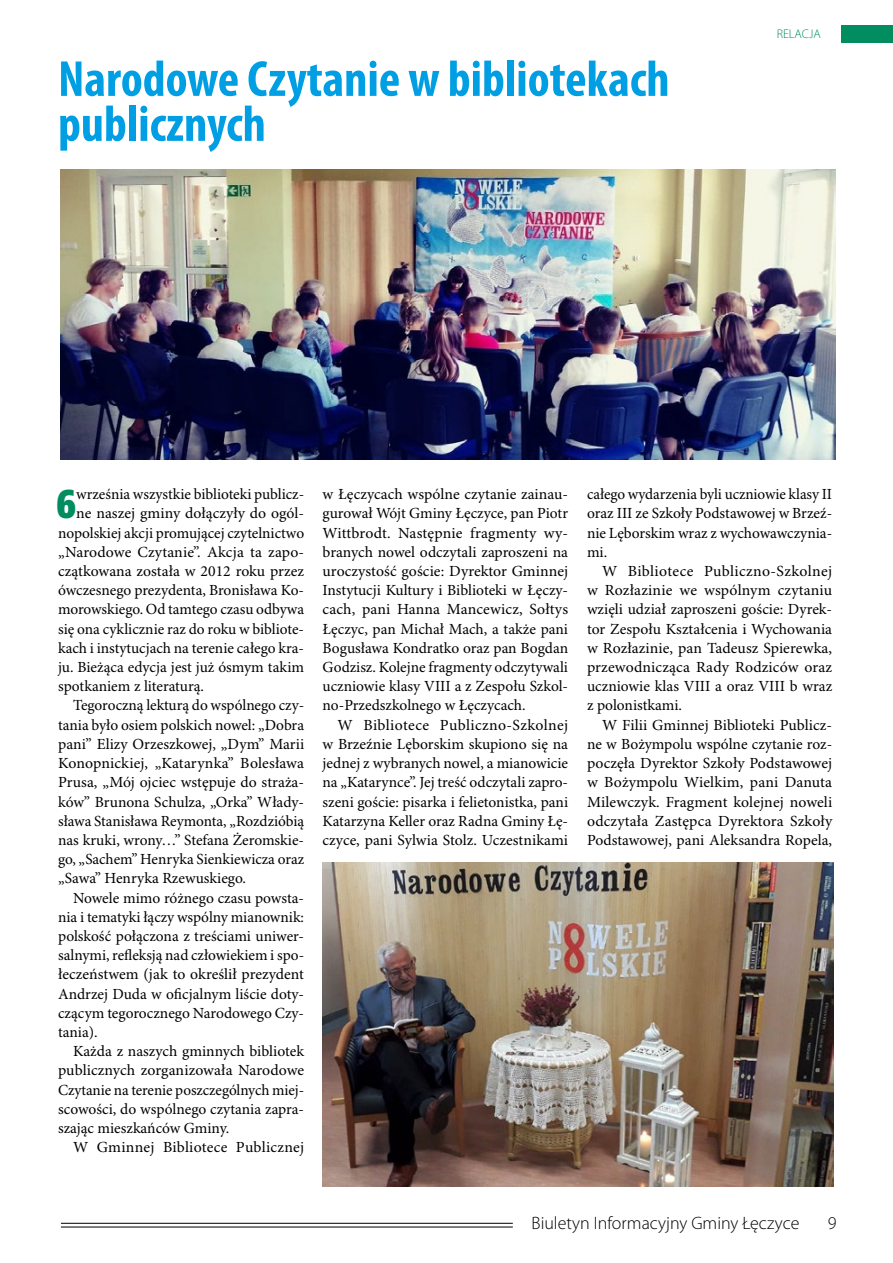
<style>
.page{position:relative;width:893px;height:1263px;background:#fff}
.page>*{position:absolute;margin:0;border:0;box-sizing:border-box;transform-origin:0 0}
.t1{font:700 condensed 51px/45px "Myriad Pro";color:#009fe3}
.t2{font:700 condensed 40.95px "Bernino Sans";color:#018d5f}
.t3{font:300 18px "Myriad Pro";color:#000}
.t4{font:15.45px/19.2px "Minion Pro";color:#000;text-align:justify}
.t5{font:300 12.6px "Myriad Pro";color:#018d5f}
</style>
<div class="page">
<hr style="left:61px;top:1223px;width:452px;height:1px;background:#000">
<hr style="left:61px;top:1227px;width:452px;height:1px;background:#000">
<div style="left:842px;top:26px;width:51px;height:17px;background:#018d5f"></div>
<img style="left:61px;top:169px;width:775px;height:290px">
<img style="left:323px;top:863px;width:510px;height:324px">
<h1 class="t1" style="left:58px;top:57px;width:613px">Narodowe Czytanie w bibliotekach publicznych</h1>
<p class="t5" style="left:777px;top:27px;width:46px">RELACJA</p>
<h2 class="t2" style="left:56px;top:478px;width:22px">6</h2>
<p class="t4" style="left:76px;top:485px;width:229px">września wszystkie biblioteki publicz-</p>
<p class="t4" style="left:76px;top:504px;width:229px">ne naszej gminy dołączyły do ogól-</p>
<p class="t4" style="left:58px;top:524px;width:248px">nopolskiej akcji promującej czytelnictwo</p>
<p class="t4" style="left:58px;top:543px;width:248px">„Narodowe Czytanie”. Akcja ta zapo-</p>
<p class="t4" style="left:58px;top:562px;width:248px">czątkowana została w 2012 roku przez</p>
<p class="t4" style="left:58px;top:581px;width:248px">ówczesnego prezydenta, Bronisława Ko-</p>
<p class="t4" style="left:58px;top:600px;width:247px">morowskiego. Od tamtego czasu odbywa</p>
<p class="t4" style="left:58px;top:620px;width:248px">się ona cyklicznie raz do roku w bibliote-</p>
<p class="t4" style="left:58px;top:639px;width:248px">kach i instytucjach na terenie całego kra-</p>
<p class="t4" style="left:58px;top:658px;width:248px">ju. Bieżąca edycja jest już ósmym takim</p>
<p class="t4" style="left:58px;top:677px;width:147px">spotkaniem z literaturą.</p>
<p class="t4" style="left:73px;top:696px;width:233px">Tegoroczną lekturą do wspólnego czy-</p>
<p class="t4" style="left:58px;top:716px;width:247px">tania było osiem polskich nowel: „Dobra</p>
<p class="t4" style="left:58px;top:735px;width:248px">pani” Elizy Orzeszkowej, „Dym” Marii</p>
<p class="t4" style="left:58px;top:754px;width:248px">Konopnickiej, „Katarynka” Bolesława</p>
<p class="t4" style="left:58px;top:773px;width:248px">Prusa, „Mój ojciec wstępuje do straża-</p>
<p class="t4" style="left:58px;top:792px;width:248px">ków” Brunona Schulza, „Orka” Włady-</p>
<p class="t4" style="left:58px;top:812px;width:248px">sława Stanisława Reymonta, „Rozdzióbią</p>
<p class="t4" style="left:58px;top:831px;width:248px">nas kruki, wrony…” Stefana Żeromskie-</p>
<p class="t4" style="left:58px;top:850px;width:247px">go, „Sachem” Henryka Sienkiewicza oraz</p>
<p class="t4" style="left:58px;top:869px;width:189px">„Sawa” Henryka Rzewuskiego.</p>
<p class="t4" style="left:73px;top:889px;width:232px">Nowele mimo różnego czasu powsta-</p>
<p class="t4" style="left:58px;top:908px;width:248px">nia i tematyki łączy wspólny mianownik:</p>
<p class="t4" style="left:58px;top:927px;width:248px">polskość połączona z treściami uniwer-</p>
<p class="t4" style="left:58px;top:946px;width:248px">salnymi, refleksją nad człowiekiem i spo-</p>
<p class="t4" style="left:58px;top:965px;width:247px">łeczeństwem (jak to określił prezydent</p>
<p class="t4" style="left:58px;top:984px;width:248px">Andrzej Duda w oficjalnym liście doty-</p>
<p class="t4" style="left:58px;top:1004px;width:248px">czącym tegorocznego Narodowego Czy-</p>
<p class="t4" style="left:58px;top:1023px;width:41px">tania).</p>
<p class="t4" style="left:73px;top:1042px;width:232px">Każda z naszych gminnych bibliotek</p>
<p class="t4" style="left:58px;top:1061px;width:248px">publicznych zorganizowała Narodowe</p>
<p class="t4" style="left:58px;top:1080px;width:248px">Czytanie na terenie poszczególnych miej-</p>
<p class="t4" style="left:58px;top:1100px;width:248px">scowości, do wspólnego czytania zapra-</p>
<p class="t4" style="left:58px;top:1119px;width:173px">szając mieszkańców Gminy.</p>
<p class="t4" style="left:73px;top:1138px;width:233px">W Gminnej Bibliotece Publicznej</p>
<p class="t4" style="left:323px;top:485px;width:247px">w Łęczycach wspólne czytanie zainau&shy;gurował Wójt Gminy Łęczyce, pan Piotr Wittbrodt. Następnie fragmenty wy&shy;branych nowel odczytali zaproszeni na uroczystość goście: Dyrektor Gminnej Instytucji Kultury i Biblioteki w Łęczy&shy;cach, pani Hanna Mancewicz, Sołtys Łęczyc, pan Michał Mach, a także pani Bogusława Kondratko oraz pan Bogdan Godzisz. Kolejne fragmenty odczytywali uczniowie klasy VIII a z Zespołu Szkol&shy;no-Przedszkolnego w Łęczycach.</p>
<p class="t4" style="left:323px;top:716px;width:247px;text-indent:15px">W Bibliotece Publiczno-Szkolnej w Brzeźnie Lęborskim skupiono się na jednej z wybranych nowel, a mianowicie na „Katarynce”. Jej treść odczytali zapro&shy;szeni goście: pisarka i felietonistka, pani Katarzyna Keller oraz Radna Gminy Łę&shy;czyce, pani Sylwia Stolz. Uczestnikami</p>
<p class="t4" style="left:587px;top:485px;width:247px">całego wydarzenia byli uczniowie klasy II oraz III ze Szkoły Podstawowej w Brzeź&shy;nie Lęborskim wraz z wychowawczynia&shy;mi.</p>
<p class="t4" style="left:587px;top:562px;width:247px;text-indent:15px">W Bibliotece Publiczno-Szkolnej w Rozłazinie we wspólnym czytaniu wzięli udział zaproszeni goście: Dyrek&shy;tor Zespołu Kształcenia i Wychowania w Rozłazinie, pan Tadeusz Spierewka, przewodnicząca Rady Rodziców oraz uczniowie klas VIII a oraz VIII b wraz z polonistkami.</p>
<p class="t4" style="left:587px;top:716px;width:247px;text-indent:15px">W Filii Gminnej Biblioteki Publicz&shy;ne w Bożympolu wspólne czytanie roz&shy;poczęła Dyrektor Szkoły Podstawowej w Bożympolu Wielkim, pani Danuta Milewczyk. Fragment kolejnej noweli odczytała Zastępca Dyrektora Szkoły Podstawowej, pani Aleksandra Ropela,</p>
<p class="t3" style="left:532px;top:1213px;width:269px">Biuletyn Informacyjny Gminy Łęczyce</p>
<p class="t3" style="left:828px;top:1213px;width:10px">9</p>
</div>
